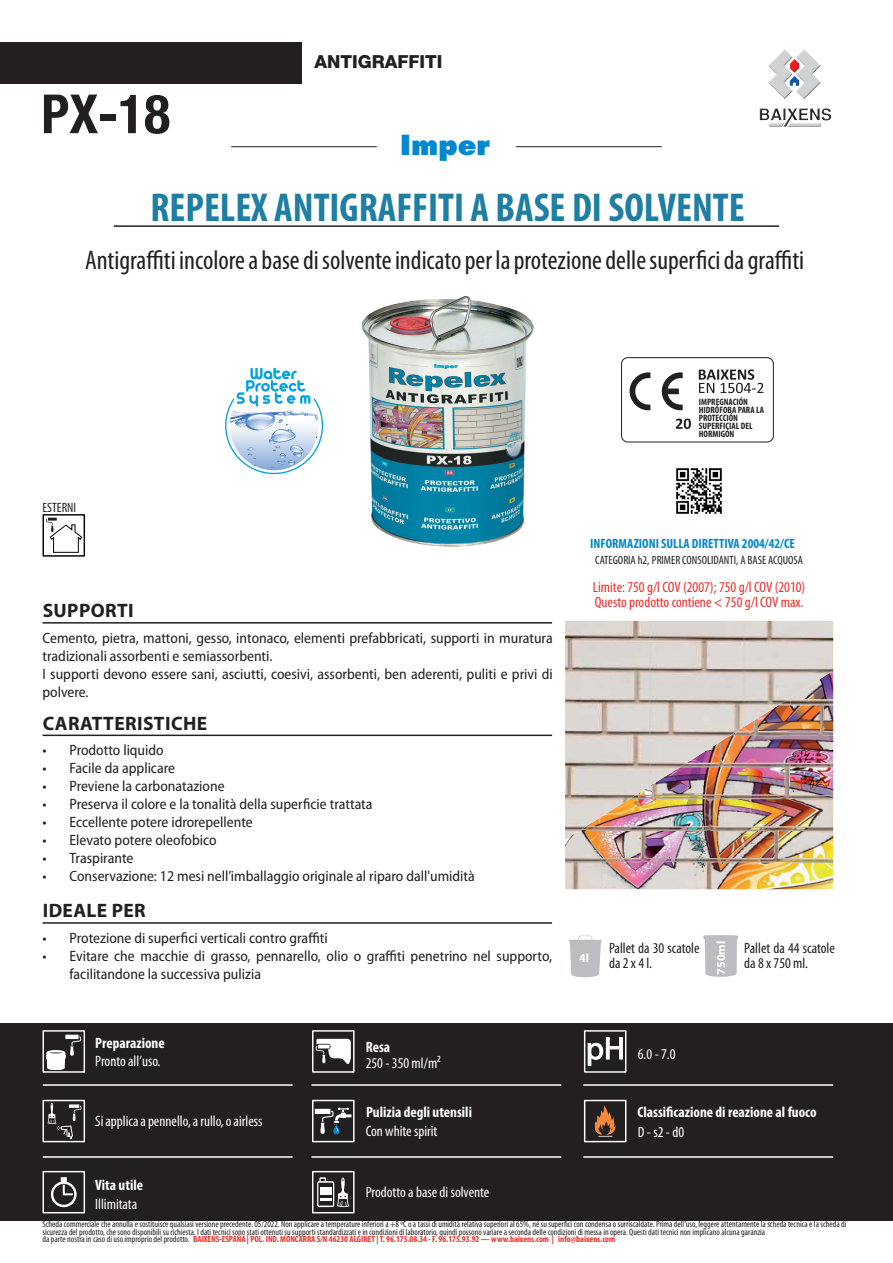
<style>
.page{position:relative;width:893px;height:1263px;background:#fff}
.page>*{position:absolute;margin:0;border:0;box-sizing:border-box;transform-origin:0 0}
.t1{font:700 condensed 54px "Helvetica Neue LT Com";color:#231f20}
.t2{font:700 condensed 40.5px "Myriad Pro";color:#1f7ea3}
.t3{font:condensed 27px "Myriad Pro";color:#231f20}
.t4{font:800 27px "Futura";color:#0088ce}
.t5{font:700 19.5px "Myriad Pro";letter-spacing:.02em;color:#231f20}
.t6{font:800 18px "Helvetica Neue LT Std";color:#231f20}
.t7{font:semi-condensed 15px/18px "Myriad Pro";color:#231f20}
.t8{font:condensed 15px "Myriad Pro";color:#fff}
.t9{font:700 condensed 15px "Myriad Pro";color:#fff}
.t10{font:condensed 15px/15px "Myriad Pro";color:#ea2f29}
.t11{font:condensed 15px/15px "Myriad Pro";color:#231f20}
.t12{font:700 condensed 13.5px "Myriad Pro";color:#0088ce}
.t13{font:condensed 13.5px "Myriad Pro";color:#231f20}
.t14{font:700 12.15px "Myriad Pro";color:#fff}
.t15{font:condensed 12px "Myriad Pro";color:#231f20}
.t16{font:700 12px "Myriad Pro";color:#fff}
.t17{font:700 condensed 9.3px/7.9px "Myriad Pro";color:#231f20}
.t18{font:condensed 9.15px/7.5px "Myriad Pro";color:#231f20}
.t19{font:700 condensed 9px "Myriad Pro";color:#ea2f29}
.s1{font-weight:400;font-size:9.15px;color:#231f20}
</style>
<div class="page">
<div style="left:0;top:1023px;width:893px;height:197px;background:#231f20"></div>
<div style="left:0;top:43px;width:302px;height:41px;background:#231f20"></div>
<hr style="left:114px;top:225px;width:665px;height:2px;background:#231f20">
<hr style="left:43px;top:735px;width:509px;height:1px;background:#231f20">
<hr style="left:43px;top:622px;width:509px;height:2px;background:#231f20">
<div style="left:43px;top:514px;width:42px;height:43px;border:1px solid #000008"></div>
<svg style="left:46px;top:518px;width:37px;height:35px"></svg>
<div style="left:312px;top:1030px;width:43px;height:43px;border:1px solid #fff"></div>
<svg style="left:316px;top:1039px;width:35px;height:25px"></svg>
<div style="left:312px;top:1100px;width:43px;height:42px;border:1px solid #fff"></div>
<svg style="left:315px;top:1108px;width:36px;height:26px"></svg>
<hr style="left:312px;top:1156px;width:249px;height:2px;background:#fff">
<div style="left:584px;top:1030px;width:42px;height:43px;border:1px solid #fff"></div>
<svg style="left:587px;top:1037px;width:36px;height:29px"></svg>
<div style="left:584px;top:1100px;width:42px;height:42px;border:1px solid #fff"></div>
<svg style="left:594px;top:1105px;width:22px;height:32px"></svg>
<hr style="left:584px;top:1156px;width:249px;height:2px;background:#fff">
<div style="left:43px;top:1030px;width:42px;height:43px;border:1px solid #fff"></div>
<svg style="left:45px;top:1035px;width:36px;height:35px"></svg>
<div style="left:43px;top:1100px;width:42px;height:42px;border:1px solid #fff"></div>
<svg style="left:48px;top:1103px;width:33px;height:36px"></svg>
<div style="left:43px;top:1171px;width:42px;height:42px;border:1px solid #fff"></div>
<svg style="left:51px;top:1177px;width:26px;height:30px"></svg>
<hr style="left:43px;top:1156px;width:249px;height:2px;background:#fff">
<hr style="left:312px;top:1084px;width:249px;height:2px;background:#fff">
<hr style="left:584px;top:1084px;width:249px;height:2px;background:#fff">
<hr style="left:43px;top:1084px;width:249px;height:2px;background:#fff">
<hr style="left:43px;top:922px;width:509px;height:2px;background:#231f20">
<img style="left:760px;top:49px;width:72px;height:78px">
<hr style="left:231px;top:146px;width:146px;height:1px;background:#231f20">
<hr style="left:516px;top:146px;width:146px;height:1px;background:#231f20">
<svg style="left:703px;top:935px;width:35px;height:42px"></svg>
<img style="left:565px;top:839px;width:268px;height:50px">
<img style="left:565px;top:621px;width:268px;height:218px">
<img style="left:676px;top:468px;width:46px;height:46px">
<img style="left:362px;top:296px;width:171px;height:250px">
<svg style="left:225px;top:368px;width:98px;height:106px"></svg>
<div style="left:578px;top:935px;width:14px;height:7px;border:1px solid #dcdddf;border-radius:3px"></div>
<svg style="left:569px;top:940px;width:33px;height:37px"></svg>
<div style="left:312px;top:1171px;width:43px;height:42px;border:1px solid #fff"></div>
<svg style="left:317px;top:1177px;width:32px;height:30px"></svg>
<div style="left:621px;top:357px;width:153px;height:85px;border:1px solid #231f20;border-radius:6px"></div>
<svg style="left:699px;top:369px;width:64px;height:24px"></svg>
<svg style="left:676px;top:418px;width:15px;height:11px"></svg>
<svg style="left:662px;top:372px;width:21px;height:38px"></svg>
<svg style="left:630px;top:372px;width:20px;height:38px"></svg>
<h1 class="t1" style="left:41px;top:82px;width:130px">PX-18</h1>
<p class="t6" style="left:314px;top:51px;width:130px">ANTIGRAFFITI</p>
<h3 class="t4" style="left:400px;top:128px;width:91px">Imper</h3>
<h2 class="t2" style="left:150px;top:182px;width:596px">REPELEX ANTIGRAFFITI A BASE DI SOLVENTE</h2>
<h3 class="t3" style="left:85px;top:243px;width:721px">Antigraffiti incolore a base di solvente indicato per la protezione delle superfici da graffiti</h3>
<p class="t13" style="left:43px;top:499px;width:35px">ESTERNI</p>
<h3 class="t5" style="left:43px;top:598px;width:93px">SUPPORTI</h3>
<p class="t7" style="left:43px;top:629px;width:512px">Cemento, pietra, mattoni, gesso, intonaco, elementi prefabbricati, supporti in muratura tradizionali assorbenti e semiassorbenti.<br>I supporti devono essere sani, asciutti, coesivi, assorbenti, ben aderenti, puliti e privi di polvere.</p>
<h3 class="t5" style="left:43px;top:710px;width:166px">CARATTERISTICHE</h3>
<p class="t7" style="left:43px;top:741px;width:123px">• Prodotto liquido</p>
<p class="t7" style="left:43px;top:759px;width:134px">• Facile da applicare</p>
<p class="t7" style="left:43px;top:777px;width:184px">• Previene la carbonatazione</p>
<p class="t7" style="left:43px;top:795px;width:332px">• Preserva il colore e la tonalità della superficie trattata</p>
<p class="t7" style="left:43px;top:813px;width:212px">• Eccellente potere idrorepellente</p>
<p class="t7" style="left:43px;top:831px;width:176px">• Elevato potere oleofobico</p>
<p class="t7" style="left:43px;top:849px;width:92px">• Traspirante</p>
<p class="t7" style="left:43px;top:867px;width:434px">• Conservazione: 12 mesi nell’imballaggio originale al riparo dall'umidità</p>
<h3 class="t5" style="left:43px;top:898px;width:105px">IDEALE PER</h3>
<p class="t7" style="left:43px;top:929px;width:287px">• Protezione di superfici verticali contro graffiti</p>
<p class="t7" style="left:70px;top:947px;width:484px;text-indent:-27px">• Evitare che macchie di grasso, pennarello, olio o graffiti penetrino nel supporto, facilitandone la successiva pulizia</p>
<p class="t9" style="left:95px;top:1034px;width:71px">Preparazione</p>
<p class="t8" style="left:95px;top:1052px;width:67px">Pronto all’uso.</p>
<p class="t8" style="left:95px;top:1111px;width:169px">Si applica a pennello, a rullo, o airless</p>
<p class="t9" style="left:366px;top:1038px;width:26px">Resa</p>
<p class="t8" style="left:366px;top:1054px;width:77px">250 - 350 ml/m²</p>
<p class="t9" style="left:366px;top:1103px;width:107px">Pulizia degli utensili</p>
<p class="t8" style="left:366px;top:1122px;width:73px">Con white spirit</p>
<p class="t17" style="left:699px;top:397px;width:67px">IMPREGNACIÓN<br>HIDRÓFOBA PARA LA<br>PROTECCIÓN<br>SUPERFICIAL DEL<br>HORMIGÓN</p>
<p class="t12" style="left:590px;top:535px;width:206px">INFORMAZIONI SULLA DIRETTIVA 2004/42/CE</p>
<p class="t15" style="left:595px;top:553px;width:209px">CATEGORIA h2, PRIMER CONSOLIDANTI, A BASE ACQUOSA</p>
<p class="t10" style="left:593px;top:579px;width:214px">Limite: 750 g/l COV (2007); 750 g/l COV (2010)<br>Questo prodotto contiene &lt; 750 g/l COV max.</p>
<p class="t16" style="left:579px;top:950px;width:12px">4l</p>
<p class="t11" style="left:609px;top:941px;width:92px">Pallet da 30 scatole da 2 x 4 l.</p>
<p class="t14" style="left:713px;top:975px;width:35px;rotate:-90deg">750ml</p>
<p class="t11" style="left:744px;top:941px;width:92px">Pallet da 44 scatole da 8 x 750 ml.</p>
<p class="t8" style="left:638px;top:1044px;width:39px">6.0 - 7.0</p>
<p class="t9" style="left:637px;top:1103px;width:181px">Classificazione di reazione al fuoco</p>
<p class="t8" style="left:638px;top:1123px;width:48px">D - s2 - d0</p>
<p class="t9" style="left:95px;top:1175px;width:49px">Vita utile</p>
<p class="t8" style="left:95px;top:1194px;width:43px">Illimitata</p>
<p class="t8" style="left:366px;top:1182px;width:125px">Prodotto a base di solvente</p>
<p class="t18" style="left:43px;top:1220px;width:805px">Scheda commerciale che annulla e sostituisce qualsiasi versione precedente. 05/2022. Non applicare a temperature inferiori a +8 ºC o a tassi di umidità relativa superiori al 65%, né su superfici con condensa o surriscaldate. Prima dell'uso, leggere attentamente la scheda tecnica e la scheda di sicurezza del prodotto, che sono disponibili su richiesta. I dati tecnici sono stati ottenuti su supporti standardizzati e in condizioni di laboratorio, quindi possono variare a seconda delle condizioni di messa in opera. Questi dati tecnici non implicano alcuna garanzia</p>
<p class="t19" style="left:43px;top:1234px;width:574px"><span class="s1">da parte nostra in caso di uso improprio del prodotto.</span> BAIXENS-ESPAÑA | POL. IND. MONCARRA S/N 46230 ALGINET | T. 96.175.08.34 - F. 96.175.93.92 — www.baixens.com | info@baixens.com</p>
</div>
